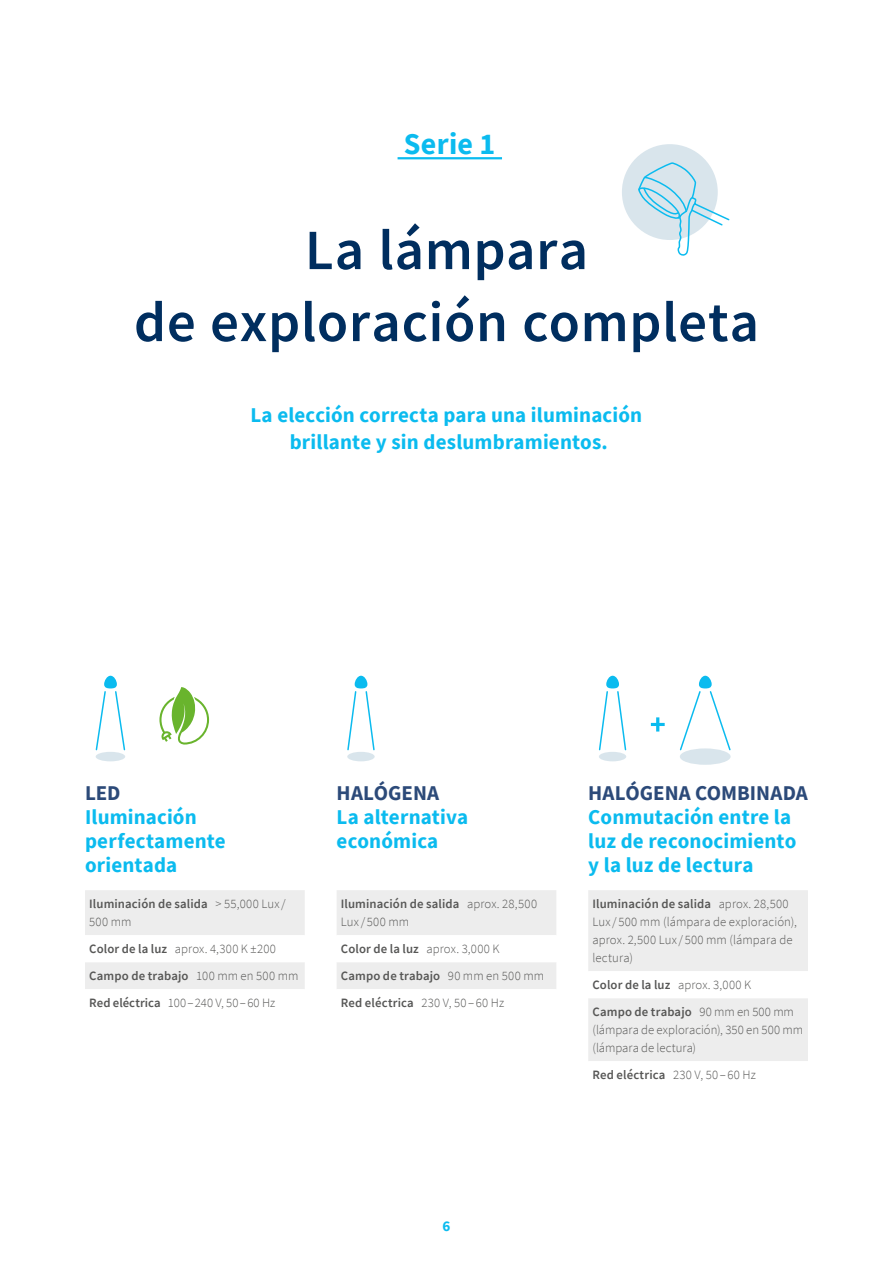
<style>
.page{position:relative;width:893px;height:1263px;background:#fff}
.page>*{position:absolute;margin:0;border:0;box-sizing:border-box;transform-origin:0 0}
.t1{font:600 57px/72px "Source Sans Pro";letter-spacing:.01em;color:#002e5f;text-align:center}
.t2{font:700 30px "Source Sans Pro";letter-spacing:.01em;color:#0bbbef}
.t3{font:700 21px/24px "Source Sans Pro";letter-spacing:.01em;color:#0bbbef}
.t4{font:700 21px "Source Sans Pro";color:#2c4a79}
.t5{font:700 15px "Source Sans Pro";color:#0bbbef}
.t6{font:300 12.75px/18px "Source Sans Pro";letter-spacing:.005em;color:#575756}
.t7{font:600 12.75px/27px "Source Sans Pro";letter-spacing:.01em;color:#575756}
.s1{font-weight:300}
.s2{font-weight:600}
</style>
<div class="page">
<hr style="left:398px;top:157px;width:104px;height:2px;background:#0bbbef">
<svg style="left:159px;top:687px;width:50px;height:57px"></svg>
<div style="left:622px;top:144px;width:96px;height:96px;background:#d9e5ec;border-radius:50%"></div>
<svg style="left:636px;top:161px;width:94px;height:95px"></svg>
<div style="left:347px;top:752px;width:28px;height:9px;background:#d9e5ec;border-radius:50%"></div>
<svg style="left:347px;top:676px;width:28px;height:75px"></svg>
<div style="left:96px;top:752px;width:29px;height:9px;background:#d9e5ec;border-radius:50%"></div>
<svg style="left:95px;top:676px;width:31px;height:75px"></svg>
<div style="left:599px;top:752px;width:27px;height:9px;background:#d9e5ec;border-radius:50%"></div>
<svg style="left:598px;top:676px;width:29px;height:75px"></svg>
<div style="left:680px;top:748px;width:51px;height:17px;background:#d9e5ec;border-radius:50%"></div>
<svg style="left:679px;top:676px;width:52px;height:75px"></svg>
<svg style="left:651px;top:717px;width:14px;height:14px"></svg>
<svg style="left:85px;top:890px;width:220px;height:99px"></svg>
<svg style="left:337px;top:890px;width:219px;height:99px"></svg>
<svg style="left:588px;top:890px;width:220px;height:171px"></svg>
<h2 class="t2" style="left:404px;top:123px;width:93px">Serie 1</h2>
<h1 class="t1" style="left:134px;top:214px;width:627px">La lámpara<br>de exploración completa</h1>
<h3 class="t3" style="left:251px;top:401px;width:393px;line-height:27px;text-align:center">La elección correcta para una iluminación brillante y sin deslumbramientos.</h3>
<h3 class="t4" style="left:85px;top:779px;width:37px">LED</h3>
<h3 class="t3" style="left:85px;top:805px;width:142px">Iluminación perfectamente orientada</h3>
<h3 class="t4" style="left:337px;top:779px;width:104px">HALÓGENA</h3>
<h3 class="t3" style="left:337px;top:805px;width:133px">La alternativa económica</h3>
<h3 class="t4" style="left:588px;top:779px;width:221px">HALÓGENA COMBINADA</h3>
<h3 class="t3" style="left:588px;top:805px;width:210px">Conmutación entre la luz de reconocimiento y la luz de lectura</h3>
<p class="t7" style="left:89px;top:895px;width:199px;line-height:18px">Iluminación de salida <span class="s1">&gt; 55,000 Lux / -<br>500 mm</span></p>
<p class="t6" style="left:89px;top:935px;width:211px;line-height:27px"><span class="s2">Color de la luz</span> aprox. 4,300 K ±200<br><span class="s2">Campo de trabajo</span> 100 mm en 500 mm<br><span class="s2">Red eléctrica</span> 100–240 V, 50–60 Hz</p>
<p class="t6" style="left:341px;top:895px;width:198px"><span class="s2">Iluminación de salida</span> aprox. 28,500<br>Lux/500 mm</p>
<p class="t7" style="left:341px;top:935px;width:205px">Color de la luz <span class="s1">aprox. 3,000 K<br></span>Campo de trabajo <span class="s1">90 mm en 500 mm<br></span>Red eléctrica <span class="s1">230 V, 50–60 Hz</span></p>
<p class="t6" style="left:592px;top:895px;width:206px"><span class="s2">Iluminación de salida</span> aprox. 28,500<br>Lux / 500 mm (lámpara de exploración), aprox. 2,500 Lux / 500 mm (lámpara de lectura)</p>
<p class="t7" style="left:592px;top:971px;width:203px">Color de la luz <span class="s1">aprox. 3,000 K<br></span>Campo de trabajo <span class="s1">90 mm en 500 mm</span></p>
<p class="t6" style="left:592px;top:1021px;width:212px">(lámpara de exploración), 350 en 500 mm (lámpara de lectura)</p>
<p class="t7" style="left:592px;top:1061px;width:165px">Red eléctrica <span class="s1">230 V, 50–60 Hz</span></p>
<p class="t5" style="left:442px;top:1216px;width:9px">6</p>
</div>
